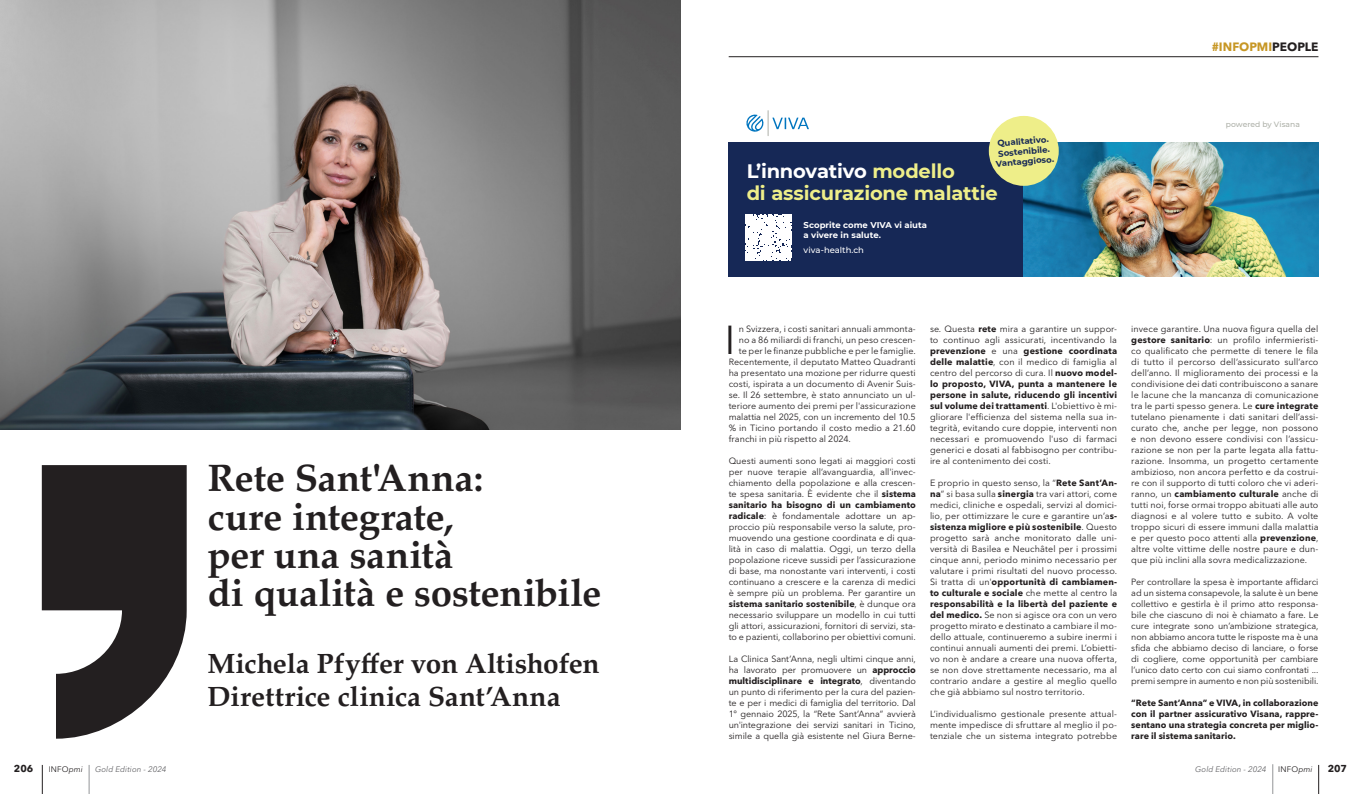
<style>
.page{position:relative;width:1361px;height:794px;background:#fff}
.page>*{position:absolute;margin:0;border:0;box-sizing:border-box;transform-origin:0 0}
.Testo___capolettera{font:40.1px "Avenir Next LT Pro";color:#231f20}
.t1{font:700 38.4px "Palatino";letter-spacing:-.005em;color:#231f20}
.t2{font:700 27.9px "Palatino";color:#231f20}
.t3{font:700 19.5px/22px "Montserrat";letter-spacing:-.01em;color:#eeee89}
.Hashtag-Sinistra{font:700 12px "Avenir Next LT Pro";color:#c79725}
.t4{font:700 10px "Avenir Next LT Pro";color:#231f20}
.Testo{font:9px/11px "Avenir Next LT Pro";letter-spacing:.005em;color:#231f20;text-align:justify}
.Testo___capolettera-2{font:9px "Avenir Next LT Pro";letter-spacing:.005em;color:#231f20}
.Testo-2{font:700 9px/11px "Avenir Next LT Pro";letter-spacing:.005em;color:#231f20;text-align:justify}
.t5{font:700 8.5px/10.2px "Montserrat";color:#fff}
.t6{font:700 8.5px/10.2px "Montserrat";color:#162856;text-align:center}
.t7{font:500 8.5px "Montserrat";letter-spacing:-.005em;color:#fff}
.Numeri_di_pagina{font:italic 8px "Avenir Next LT Pro";letter-spacing:.01em;color:#636366}
.Numeri_di_pagina_-_Pagina{font:8px "Avenir Next LT Pro";letter-spacing:.02em;color:#231f20}
.t8{font:500 7.6px "Montserrat";color:#aeb1a9}
.s1{font-style:italic}
.s2{color:#fff}
.s3{color:#231f20}
.s4{font-weight:700}
</style>
<div class="page">
<svg style="left:42px;top:765px;width:1px;height:29px"></svg>
<svg style="left:89px;top:765px;width:1px;height:29px"></svg>
<svg style="left:42px;top:465px;width:145px;height:273px"></svg>
<hr style="left:729px;top:56px;width:589px;height:1px;background:#231f20">
<div style="left:729px;top:143px;width:392px;height:134px;background:#162856"></div>
<img style="left:1024px;top:143px;width:294px;height:134px">
<div style="left:745px;top:214px;width:46px;height:46px;background:#fff"></div>
<div style="left:989px;top:116px;width:69px;height:70px;background:#eeee89;border-radius:50%"></div>
<svg style="left:746px;top:111px;width:63px;height:25px"></svg>
<img style="left:0;top:0;width:680px;height:429px">
<hr style="left:1272px;top:764px;width:1px;height:30px;background:#939598">
<svg style="left:1318px;top:765px;width:1px;height:29px"></svg>
<p class="t4" style="left:14px;top:763px;width:21px">206</p>
<p class="Numeri_di_pagina_-_Pagina" style="left:49px;top:765px;width:36px">INFO<span class="s1">pmi</span></p>
<p class="Numeri_di_pagina" style="left:95px;top:765px;width:73px">Gold Edition - 2024</p>
<p class="t1" style="left:207px;top:445px;width:277px">Rete Sant'Anna:</p>
<p class="t1" style="left:207px;top:484px;width:247px">cure integrate,</p>
<p class="t1" style="left:207px;top:522px;width:247px">per una sanità</p>
<p class="t1" style="left:207px;top:560px;width:395px">di qualità e sostenibile</p>
<p class="t2" style="left:207px;top:639px;width:394px">Michela Pfyffer von Altishofen</p>
<p class="t2" style="left:207px;top:672px;width:355px">Direttrice clinica Sant’Anna</p>
<p class="t6" style="left:993px;top:138px;width:60px;rotate:-5deg">Qualitativo.<br>Sostenibile.<br>Vantaggioso.</p>
<p class="t3" style="left:747px;top:159px;width:252px"><span class="s2">L’innovativo</span> modello<br>di assicurazione malattie</p>
<p class="t5" style="left:803px;top:219px;width:125px">Scoprite come VIVA vi aiuta a vivere in salute.</p>
<p class="t7" style="left:803px;top:244px;width:62px">viva-health.ch</p>
<p class="Hashtag-Sinistra" style="left:1211px;top:39px;width:108px">#INFOPMI<span class="s3">PEOPLE</span></p>
<p class="t8" style="left:1225px;top:119px;width:76px">powered by Visana</p>
<p class="Testo___capolettera" style="left:725px;top:316px;width:12px">I</p>
<p class="Testo___capolettera-2" style="left:739px;top:323px;width:178px">n Svizzera, i costi sanitari annuali ammonta-</p>
<p class="Testo___capolettera-2" style="left:739px;top:334px;width:178px">no a 86 miliardi di franchi, un peso crescen-</p>
<p class="Testo___capolettera-2" style="left:739px;top:345px;width:178px">te per le finanze pubbliche e per le famiglie.</p>
<p class="Testo___capolettera-2" style="left:729px;top:356px;width:189px">Recentemente, il deputato Matteo Quadranti</p>
<p class="Testo___capolettera-2" style="left:729px;top:367px;width:189px">ha presentato una mozione per ridurre questi</p>
<p class="Testo___capolettera-2" style="left:729px;top:378px;width:189px">costi, ispirata a un documento di Avenir Suis-</p>
<p class="Testo___capolettera-2" style="left:729px;top:389px;width:189px">se. Il 26 settembre, è stato annunciato un ul-</p>
<p class="Testo___capolettera-2" style="left:729px;top:400px;width:189px">teriore aumento dei premi per l'assicurazione</p>
<p class="Testo___capolettera-2" style="left:729px;top:411px;width:189px">malattia nel 2025, con un incremento del 10.5</p>
<p class="Testo___capolettera-2" style="left:729px;top:422px;width:189px">% in Ticino portando il costo medio a 21.60</p>
<p class="Testo___capolettera-2" style="left:729px;top:433px;width:124px">franchi in più rispetto al 2024.</p>
<p class="Testo" style="left:729px;top:455px;width:189px">Questi aumenti sono legati ai maggiori costi per nuove terapie all’avanguardia, all'invec&shy;chiamento della popolazione e alla crescen&shy;te spesa sanitaria. È evidente che il <span class="s4">sistema sanitario ha bisogno di un cambiamento radicale</span>: è fondamentale adottare un ap&shy;proccio più responsabile verso la salute, pro&shy;muovendo una gestione coordinata e di qua&shy;lità in caso di malattia. Oggi, un terzo della popolazione riceve sussidi per l’assicurazione di base, ma nonostante vari interventi, i costi continuano a crescere e la carenza di medici è sempre più un problema. Per garantire un <span class="s4">sistema sanitario sostenibile</span>, è dunque ora necessario sviluppare un modello in cui tutti gli attori, assicurazioni, fornitori di servizi, sta&shy;to e pazienti, collaborino per obiettivi comuni.</p>
<p class="Testo" style="left:729px;top:653px;width:189px">La Clinica Sant’Anna, negli ultimi cinque anni, ha lavorato per promuovere un <span class="s4">approccio multidisciplinare e integrato</span>, diventando un punto di riferimento per la cura del pazien&shy;te e per i medici di famiglia del territorio. Dal 1° gennaio 2025, la “Rete Sant’Anna” avvierà un'integrazione dei servizi sanitari in Ticino, simile a quella già esistente nel Giura Berne-</p>
<p class="Testo" style="left:930px;top:323px;width:189px">se. Questa <span class="s4">rete</span> mira a garantire un suppor&shy;to continuo agli assicurati, incentivando la <span class="s4">prevenzione</span> e una <span class="s4">gestione coordinata delle malattie</span>, con il medico di famiglia al centro del percorso di cura. Il <span class="s4">nuovo model&shy;lo proposto, VIVA, punta a mantenere le persone in salute, riducendo gli incentivi sul volume dei trattamenti</span>. L'obiettivo è mi&shy;gliorare l'efficienza del sistema nella sua in&shy;tegrità, evitando cure doppie, interventi non necessari e promuovendo l'uso di farmaci generici e dosati al fabbisogno per contribu&shy;ire al contenimento dei costi.</p>
<p class="Testo" style="left:930px;top:477px;width:189px">E proprio in questo senso, la “<span class="s4">Rete Sant’An&shy;na</span>” si basa sulla <span class="s4">sinergia</span> tra vari attori, come medici, cliniche e ospedali, servizi al domici&shy;lio, per ottimizzare le cure e garantire un’a<span class="s4">s&shy;sistenza migliore e più sostenibile</span>. Questo progetto sarà anche monitorato dalle uni&shy;versità di Basilea e Neuchâtel per i prossimi cinque anni, periodo minimo necessario per valutare i primi risultati del nuovo processo.<br>Si tratta di un'<span class="s4">opportunità di cambiamen&shy;to culturale e sociale</span> che mette al centro la <span class="s4">responsabilità e la libertà del paziente e del medico.</span> Se non si agisce ora con un vero progetto mirato e destinato a cambiare il mo&shy;dello attuale, continueremo a subire inermi i continui annuali aumenti dei premi. L’obietti&shy;vo non è andare a creare una nuova offerta, se non dove strettamente necessario, ma al contrario andare a gestire al meglio quello che già abbiamo sul nostro territorio.</p>
<p class="Testo" style="left:930px;top:708px;width:189px">L’individualismo gestionale presente attual&shy;mente impedisce di sfruttare al meglio il po&shy;tenziale che un sistema integrato potrebbe</p>
<p class="Testo" style="left:1131px;top:323px;width:189px">invece garantire. Una nuova figura quella del <span class="s4">gestore sanitario</span>: un profilo infermieristi&shy;co qualificato che permette di tenere le fila di tutto il percorso dell’assicurato sull’arco dell’anno. Il miglioramento dei processi e la condivisione dei dati contribuiscono a sanare le lacune che la mancanza di comunicazione tra le parti spesso genera. Le <span class="s4">cure integrate </span>tutelano pienamente i dati sanitari dell’assi&shy;curato che, anche per legge, non possono e non devono essere condivisi con l’assicu&shy;razione se non per la parte legata alla fattu&shy;razione. Insomma, un progetto certamente ambizioso, non ancora perfetto e da costrui&shy;re con il supporto di tutti coloro che vi aderi&shy;ranno, un <span class="s4">cambiamento culturale</span> anche di tutti noi, forse ormai troppo abituati alle auto diagnosi e al volere tutto e subito. A volte troppo sicuri di essere immuni dalla malattia e per questo poco attenti alla <span class="s4">prevenzione</span>, altre volte vittime delle nostre paure e dun&shy;que più inclini alla sovra medicalizzazione.</p>
<p class="Testo" style="left:1131px;top:576px;width:189px">Per controllare la spesa è importante affidarci ad un sistema consapevole, la salute è un bene collettivo e gestirla è il primo atto responsa&shy;bile che ciascuno di noi è chiamato a fare. Le cure integrate sono un’ambizione strategica, non abbiamo ancora tutte le risposte ma è una sfida che abbiamo deciso di lanciare, o forse di cogliere, come opportunità per cambiare l’unico dato certo con cui siamo confrontati ... premi sempre in aumento e non più sostenibili.</p>
<p class="Testo-2" style="left:1131px;top:697px;width:189px">“Rete Sant’Anna” e VIVA, in collaborazione con il partner assicurativo Visana, rappre&shy;sentano una strategia concreta per miglio&shy;rare il sistema sanitario.</p>
<p class="Numeri_di_pagina" style="left:1195px;top:764px;width:73px">Gold Edition - 2024</p>
<p class="Numeri_di_pagina_-_Pagina" style="left:1278px;top:764px;width:36px">INFO<span class="s1">pmi</span></p>
<p class="t4" style="left:1327px;top:763px;width:21px">207</p>
</div>
